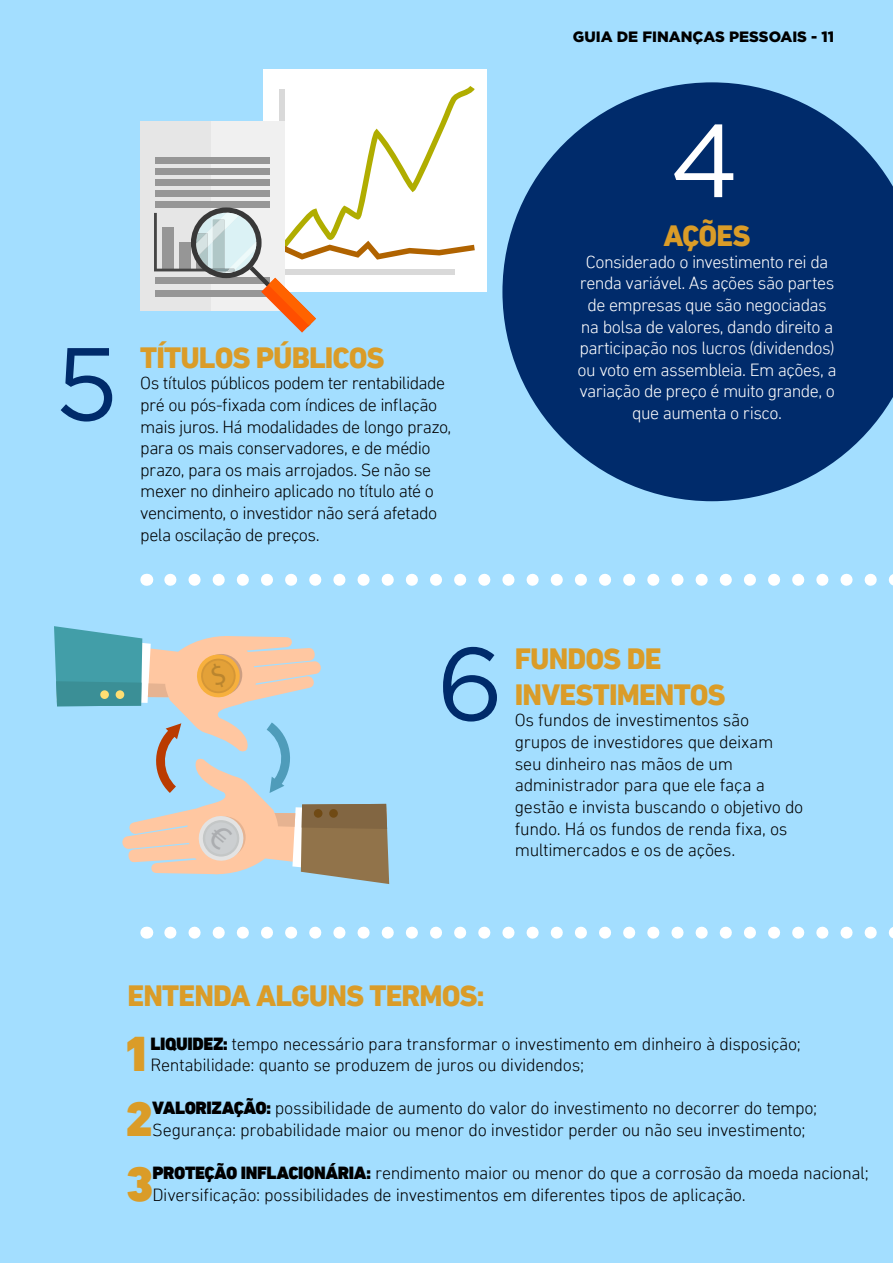
<style>
.page{position:relative;width:893px;height:1263px;background:#a3deff}
.page>*{position:absolute;margin:0;border:0;box-sizing:border-box;transform-origin:0 0}
.t1{font:103.2px "Gotham";color:#002b6b}
.t2{font:103.2px "Gotham";color:#fff}
.t3{font:900 49.8px "DIN Next LT Pro";color:#da9c28}
.t4{font:800 30px/36px "DIN Next LT Pro";letter-spacing:-.03em;color:#da9c28}
.t5{font:300 18px/21.6px "DIN Next LT Pro";letter-spacing:-.02em;color:#000}
.t6{font:300 18px/21.6px "DIN Next LT Pro";letter-spacing:-.035em;color:#fff;text-align:center}
.t7{font:900 15px "Gotham";color:#000}
.s1{font-weight:900}
</style>
<div class="page">
<svg style="left:146px;top:574px;width:1px;height:12px"></svg>
<svg style="left:170px;top:574px;width:723px;height:12px"></svg>
<svg style="left:146px;top:927px;width:1px;height:12px"></svg>
<svg style="left:170px;top:927px;width:723px;height:12px"></svg>
<svg style="left:502px;top:82px;width:391px;height:419px;fill:#002b6b"></svg>
<div style="left:263px;top:69px;width:223px;height:223px;background:#fff"></div>
<div style="left:140px;top:121px;width:71px;height:190px;background:#e6e6e6"></div>
<svg style="left:154px;top:86px;width:321px;height:247px"></svg>
<svg style="left:54px;top:626px;width:335px;height:258px"></svg>
<h1 class="t1" style="left:55px;top:318px;width:65px">5</h1>
<h3 class="t4" style="left:140px;top:339px;width:246px">TÍTULOS PÚBLICOS</h3>
<p class="t5" style="left:140px;top:372px;width:313px">Os títulos públicos podem ter rentabilidade pré ou pós-fixada com índices de inflação mais juros. Há modalidades de longo prazo, para os mais conservadores, e de médio prazo, para os mais arrojados. Se não se mexer no dinheiro aplicado no título até o vencimento, o investidor não será afetado pela oscilação de preços.</p>
<p class="t7" style="left:573px;top:26px;width:263px">GUIA DE FINANÇAS PESSOAIS - 11</p>
<h1 class="t2" style="left:670px;top:95px;width:71px">4</h1>
<h3 class="t4" style="left:664px;top:218px;width:89px">AÇÕES</h3>
<p class="t6" style="left:578px;top:251px;width:261px">Considerado o investimento rei da renda variável. As ações são partes de empresas que são negociadas na bolsa de valores, dando direito a participação nos lucros (dividendos) ou voto em assembleia. Em ações, a variação de preço é muito grande, o que aumenta o risco.</p>
<h1 class="t1" style="left:437px;top:618px;width:68px">6</h1>
<h3 class="t4" style="left:515px;top:641px;width:212px">FUNDOS DE<br>INVESTIMENTOS</h3>
<p class="t5" style="left:515px;top:709px;width:290px">Os fundos de investimentos são grupos de investidores que deixam seu dinheiro nas mãos de um administrador para que ele faça a gestão e invista buscando o objetivo do fundo. Há os fundos de renda fixa, os multimercados e os de ações.</p>
<h3 class="t4" style="left:128px;top:978px;width:359px">ENTENDA ALGUNS TERMOS:</h3>
<h2 class="t3" style="left:123px;top:1024px;width:30px">1</h2>
<p class="t5" style="left:151px;top:1032px;width:652px"><span class="s1">LIQUIDEZ:</span> tempo necessário para transformar o investimento em dinheiro à disposição;<br>Rentabilidade: quanto se produzem de juros ou dividendos;</p>
<h2 class="t3" style="left:125px;top:1089px;width:30px">2</h2>
<p class="t5" style="left:152px;top:1097px;width:666px"><span class="s1">VALORIZAÇÃO:</span> possibilidade de aumento do valor do investimento no decorrer do tempo;<br>Segurança: probabilidade maior ou menor do investidor perder ou não seu investimento;</p>
<h2 class="t3" style="left:125px;top:1154px;width:30px">3</h2>
<p class="t5" style="left:152px;top:1162px;width:718px"><span class="s1">PROTEÇÃO INFLACIONÁRIA:</span> rendimento maior ou menor do que a corrosão da moeda nacional;<br>Diversificação: possibilidades de investimentos em diferentes tipos de aplicação.</p>
</div>
